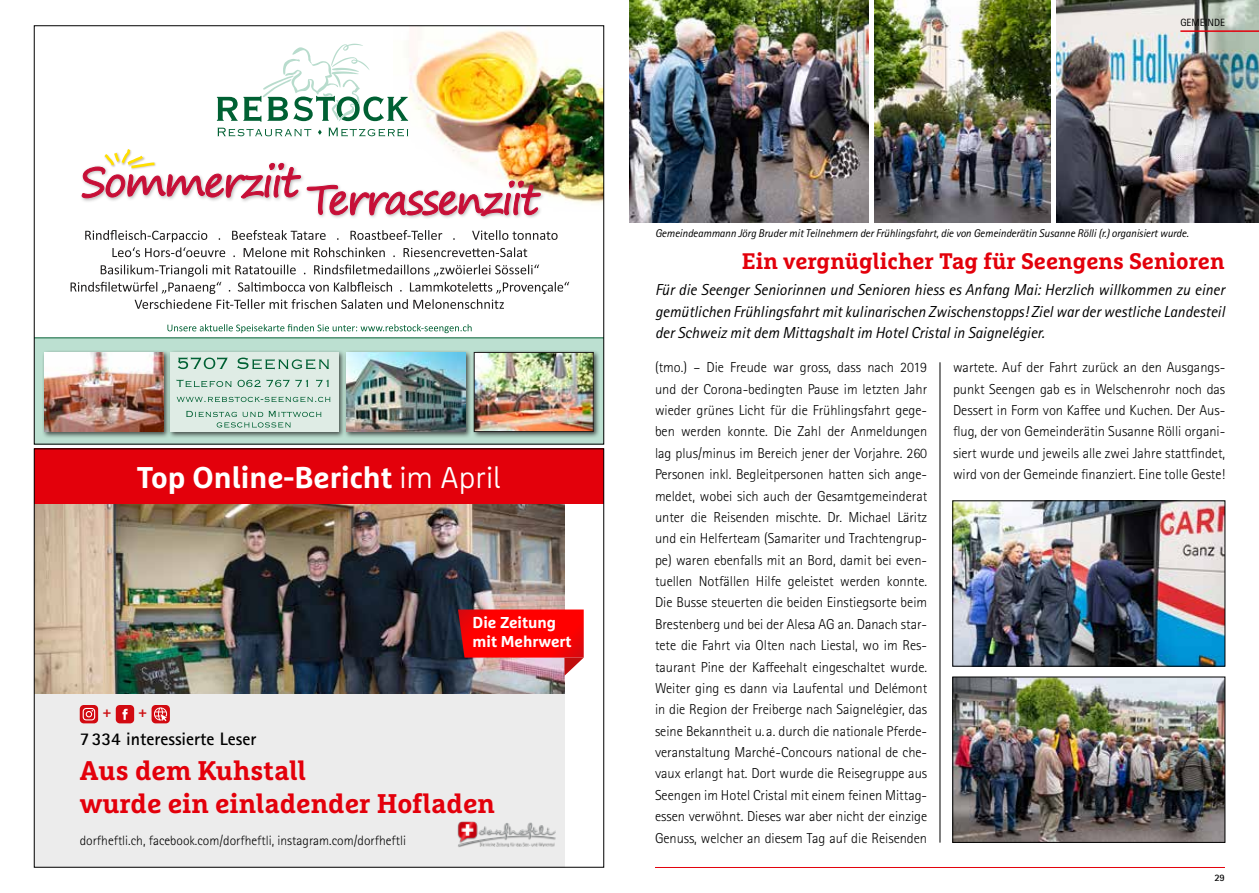
<style>
.page{position:relative;width:1259px;height:893px;background:#fff}
.page>*{position:absolute;margin:0;border:0;box-sizing:border-box;transform-origin:0 0}
.t1{font:700 30px "Marselis Pro";color:#fff}
.t2{font:700 27px/33px "Marselis Slab Pro";color:#e3000b}
.t3{font:700 22.5px "Marselis Slab Pro";color:#e3000b}
.t4{font:700 18px "Rotis Sans Serif Std";color:#000}
.t5{font:italic 15.9px/21.3px "Rotis Sans Serif Std";color:#000;text-align:justify}
.t6{font:700 15.75px/18.9px "Marselis Pro";color:#fff}
.t7{font:700 15.3px "Rotis Sans Serif Std";color:#cd1013}
.t8{font:300 14.4px/21.3px "Rotis Sans Serif Std";color:#000;text-align:justify}
.t9{font:300 13.5px "Rotis Sans Serif Std";color:#000}
.t10{font:italic 11.25px "Rotis Sans Serif Std";letter-spacing:-.01em;color:#000}
.t11{font:10.5px "Rotis Sans Serif Std";color:#000}
.t12{font:700 9.9px "Rotis Sans Serif Std";color:#000}
.s1{font-weight:300}
</style>
<div class="page">
<img style="left:394px;top:30px;width:208px;height:174px">
<div style="left:34px;top:338px;width:570px;height:106px;background:#bce0d1"></div>
<div style="left:344px;top:350px;width:128px;height:88px;background:#1e1c1c;opacity:.75"></div>
<img style="left:346px;top:352px;width:120px;height:80px">
<div style="left:471px;top:350px;width:129px;height:88px;background:#1e1c1c;opacity:.75"></div>
<img style="left:476px;top:354px;width:115px;height:76px">
<div style="left:474px;top:352px;width:119px;height:80px;border:1px solid #1e1c1c"></div>
<div style="left:168px;top:350px;width:177px;height:88px;background:#1e1c1c;opacity:.75"></div>
<div style="left:170px;top:352px;width:168px;height:80px;background:#dfece5"></div>
<svg style="left:186px;top:411px;width:135px;height:17px"></svg>
<svg style="left:176px;top:397px;width:154px;height:5px"></svg>
<svg style="left:176px;top:380px;width:153px;height:7px"></svg>
<svg style="left:178px;top:357px;width:151px;height:12px"></svg>
<hr style="left:34px;top:338px;width:570px;height:1px;background:#006033">
<div style="left:42px;top:350px;width:129px;height:88px;background:#1e1c1c;opacity:.75"></div>
<img style="left:45px;top:352px;width:119px;height:80px">
<svg style="left:217px;top:128px;width:94px;height:8px"></svg>
<svg style="left:328px;top:128px;width:80px;height:8px"></svg>
<svg style="left:318px;top:130px;width:4px;height:5px"></svg>
<svg style="left:217px;top:44px;width:191px;height:78px"></svg>
<svg style="left:167px;top:324px;width:304px;height:9px"></svg>
<svg style="left:71px;top:265px;width:498px;height:44px"></svg>
<svg style="left:85px;top:230px;width:472px;height:27px"></svg>
<div style="left:80px;top:161px;width:226px;height:42px;background:#1e1c1c;opacity:.36"></div>
<div style="left:305px;top:179px;width:240px;height:42px;background:#1e1c1c;opacity:.36"></div>
<svg style="left:307px;top:181px;width:234px;height:35px"></svg>
<svg style="left:82px;top:149px;width:219px;height:54px"></svg>
<img style="left:36px;top:504px;width:528px;height:189px">
<div style="left:34px;top:694px;width:530px;height:173px;background:#ececec"></div>
<svg style="left:80px;top:705px;width:18px;height:18px"></svg>
<svg style="left:83px;top:708px;width:12px;height:12px"></svg>
<div style="left:116px;top:705px;width:18px;height:18px;background:#d20a11;border-radius:4px"></div>
<svg style="left:122px;top:709px;width:6px;height:11px"></svg>
<div style="left:151px;top:705px;width:19px;height:18px;background:#d20a11;border-radius:4px"></div>
<svg style="left:154px;top:707px;width:13px;height:14px"></svg>
<svg style="left:458px;top:609px;width:126px;height:67px;background:#e52e32"></svg>
<div style="left:34px;top:449px;width:570px;height:55px;background:#e3000b"></div>
<img style="left:457px;top:821px;width:99px;height:26px">
<img style="left:629px;top:0;width:239px;height:223px">
<img style="left:874px;top:0;width:176px;height:223px">
<img style="left:954px;top:503px;width:269px;height:161px">
<div style="left:952px;top:501px;width:273px;height:165px;border:1px solid #000"></div>
<img style="left:954px;top:679px;width:269px;height:162px">
<div style="left:952px;top:677px;width:273px;height:166px;border:1px solid #000"></div>
<img style="left:1056px;top:0;width:203px;height:223px">
<hr style="left:939px;top:362px;width:1px;height:481px;background:#000">
<hr style="left:1180px;top:30px;width:79px;height:2px;background:#e3000b">
<hr style="left:655px;top:867px;width:570px;height:1px;background:#e3000b">
<h1 class="t1" style="left:137px;top:459px;width:365px">Top Online-Bericht <span class="s1">im April</span></h1>
<p class="t7" style="left:102px;top:703px;width:11px">+</p>
<p class="t7" style="left:138px;top:703px;width:11px">+</p>
<p class="t4" style="left:80px;top:727px;width:178px">7 334 interessierte Leser</p>
<p class="t6" style="left:472px;top:613px;width:101px">Die Zeitung mit Mehrwert</p>
<h2 class="t2" style="left:80px;top:754px;width:417px">Aus dem Kuhstall<br>wurde ein einladender Hofladen</h2>
<p class="t9" style="left:80px;top:832px;width:328px">dorfheftli.ch, facebook.com/dorfheftli, instagram.com/dorfheftli</p>
<p class="t11" style="left:1180px;top:16px;width:46px">GEMEINDE</p>
<p class="t10" style="left:655px;top:227px;width:535px">Gemeindeammann Jörg Bruder mit Teilnehmern der Frühlingsfahrt, die von Gemeinderätin Susanne Rölli (r.) organisiert wurde.</p>
<h3 class="t3" style="left:742px;top:247px;width:484px">Ein vergnüglicher Tag für Seengens Senioren</h3>
<p class="t5" style="left:655px;top:279px;width:571px">Für die Seenger Seniorinnen und Senioren hiess es Anfang Mai: Herzlich willkommen zu einer gemütlichen Frühlingsfahrt mit kulinarischen Zwischenstopps! Ziel war der westliche Landesteil der Schweiz mit dem Mittagshalt im Hotel Cristal in Saignelégier.</p>
<p class="t8" style="left:655px;top:357px;width:274px">(tmo.) – Die Freude war gross, dass nach 2019 und der Corona-bedingten Pause im letzten Jahr wieder grünes Licht für die Frühlingsfahrt gege&shy;ben werden konnte. Die Zahl der Anmeldungen lag plus/minus im Bereich jener der Vorjahre. 260<br>Personen inkl. Begleitpersonen hatten sich ange&shy;meldet, wobei sich auch der Gesamtgemeinderat unter die Reisenden mischte. Dr. Michael Läritz und ein Helferteam (Samariter und Trachtengrup&shy;pe) waren ebenfalls mit an Bord, damit bei even&shy;tuellen Notfällen Hilfe geleistet werden konnte.<br>Die Busse steuerten die beiden Einstiegsorte beim Brestenberg und bei der Alesa AG an. Danach star&shy;tete die Fahrt via Olten nach Liestal, wo im Res&shy;taurant Pine der Kaffeehalt eingeschaltet wurde.<br>Weiter ging es dann via Laufental und Delémont in die Region der Freiberge nach Saignelégier, das seine Bekanntheit u. a. durch die nationale Pferde&shy;veranstaltung Marché-Concours national de che&shy;vaux erlangt hat. Dort wurde die Reisegruppe aus Seengen im Hotel Cristal mit einem feinen Mittag&shy;essen verwöhnt. Dieses war aber nicht der einzige Genuss, welcher an diesem Tag auf die Reisenden</p>
<p class="t8" style="left:953px;top:357px;width:274px">wartete. Auf der Fahrt zurück an den Ausgangs&shy;punkt Seengen gab es in Welschenrohr noch das Dessert in Form von Kaffee und Kuchen. Der Aus&shy;flug, der von Gemeinderätin Susanne Rölli organi&shy;siert wurde und jeweils alle zwei Jahre stattfindet, wird von der Gemeinde finanziert. Eine tolle Geste!</p>
<p class="t12" style="left:1214px;top:871px;width:12px">29</p>
</div>
